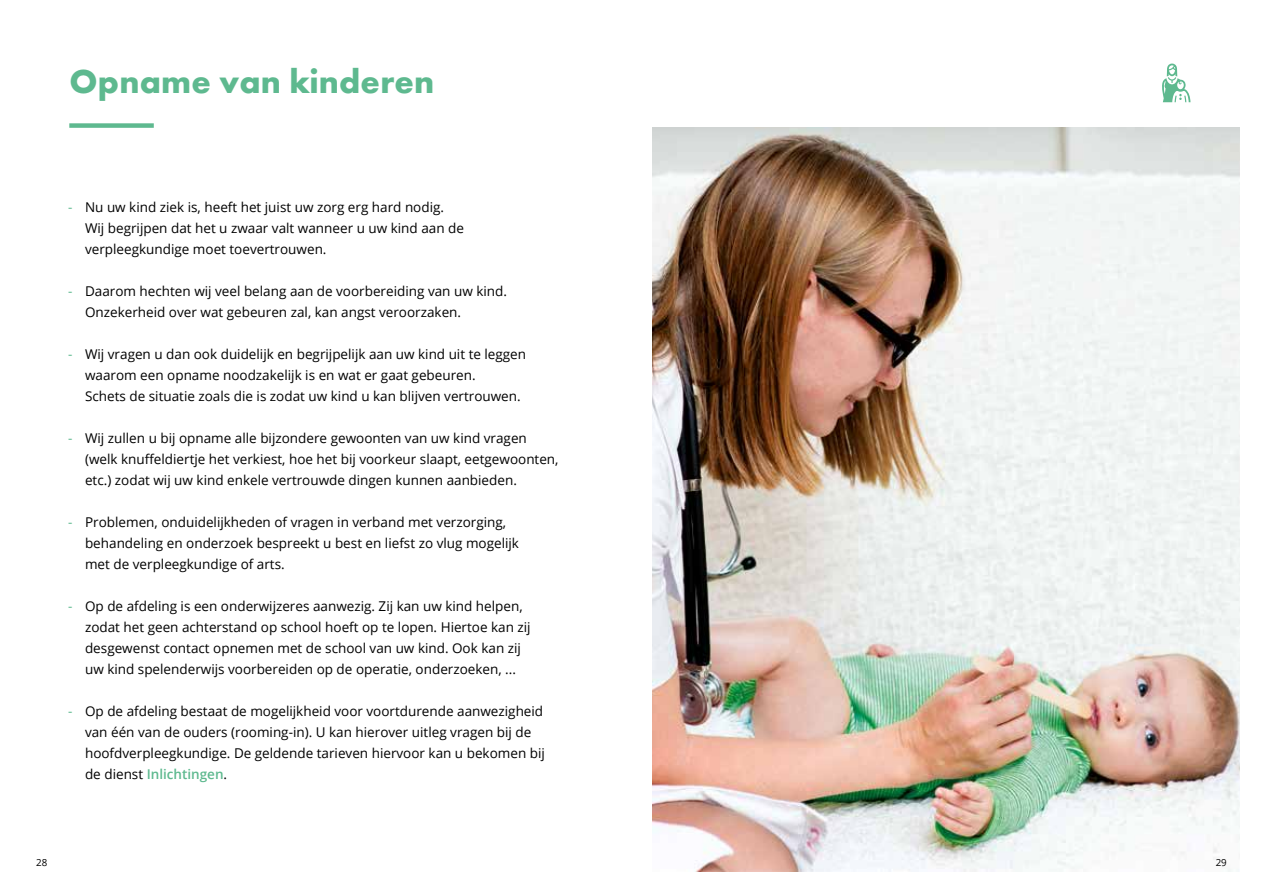
<style>
.page{position:relative;width:1263px;height:893px;background:#fff}
.page>*{position:absolute;margin:0;border:0;box-sizing:border-box;transform-origin:0 0}
.t1{font:700 34.5px "Futura PT";letter-spacing:.005em;color:#5eb98f}
.t2{font:13.5px/21px "Open Sans";color:#000}
.t3{font:9.75px "Open Sans";color:#000}
.s1{color:#5eb98f}
.s2{font-weight:600;color:#5eb98f}
</style>
<div class="page">
<div style="left:69px;top:123px;width:85px;height:5px;background:#5eb98f"></div>
<img style="left:653px;top:128px;width:586px;height:744px">
<svg style="left:1162px;top:64px;width:28px;height:38px"></svg>
<h1 class="t1" style="left:69px;top:59px;width:366px">Opname van kinderen</h1>
<p class="t2" style="left:85px;top:196px;width:380px;text-indent:-17px"><span class="s1">-</span> Nu uw kind ziek is, heeft het juist uw zorg erg hard nodig.<br>Wij begrijpen dat het u zwaar valt wanneer u uw kind aan de verpleegkundige moet toevertrouwen.</p>
<p class="t2" style="left:85px;top:280px;width:423px;text-indent:-17px"><span class="s1">-</span> Daarom hechten wij veel belang aan de voorbereiding van uw kind.<br>Onzekerheid over wat gebeuren zal, kan angst veroorzaken.</p>
<p class="t2" style="left:85px;top:343px;width:443px;text-indent:-17px"><span class="s1">-</span> Wij vragen u dan ook duidelijk en begrijpelijk aan uw kind uit te leggen waarom een opname noodzakelijk is en wat er gaat gebeuren.<br>Schets de situatie zoals die is zodat uw kind u kan blijven vertrouwen.</p>
<p class="t2" style="left:85px;top:427px;width:475px;text-indent:-17px"><span class="s1">-</span> Wij zullen u bij opname alle bijzondere gewoonten van uw kind vragen (welk knuffeldiertje het verkiest, hoe het bij voorkeur slaapt, eetgewoonten, etc.) zodat wij uw kind enkele vertrouwde dingen kunnen aanbieden.</p>
<p class="t2" style="left:85px;top:511px;width:435px;text-indent:-17px"><span class="s1">-</span> Problemen, onduidelijkheden of vragen in verband met verzorging, behandeling en onderzoek bespreekt u best en liefst zo vlug mogelijk met de verpleegkundige of arts.</p>
<p class="t2" style="left:85px;top:595px;width:447px;text-indent:-17px"><span class="s1">-</span> Op de afdeling is een onderwijzeres aanwezig. Zij kan uw kind helpen, zodat het geen achterstand op school hoeft op te lopen. Hiertoe kan zij desgewenst contact opnemen met de school van uw kind. Ook kan zij uw kind spelenderwijs voorbereiden op de operatie, onderzoeken, ...</p>
<p class="t2" style="left:85px;top:700px;width:461px;text-indent:-17px"><span class="s1">-</span> Op de afdeling bestaat de mogelijkheid voor voortdurende aanwezigheid van één van de ouders (rooming-in). U kan hierover uitleg vragen bij de hoofdverpleegkundige. De geldende tarieven hiervoor kan u bekomen bij de dienst <span class="s2">Inlichtingen</span>.</p>
<p class="t3" style="left:36px;top:856px;width:13px">28</p>
<p class="t3" style="left:1216px;top:856px;width:13px">29</p>
</div>
